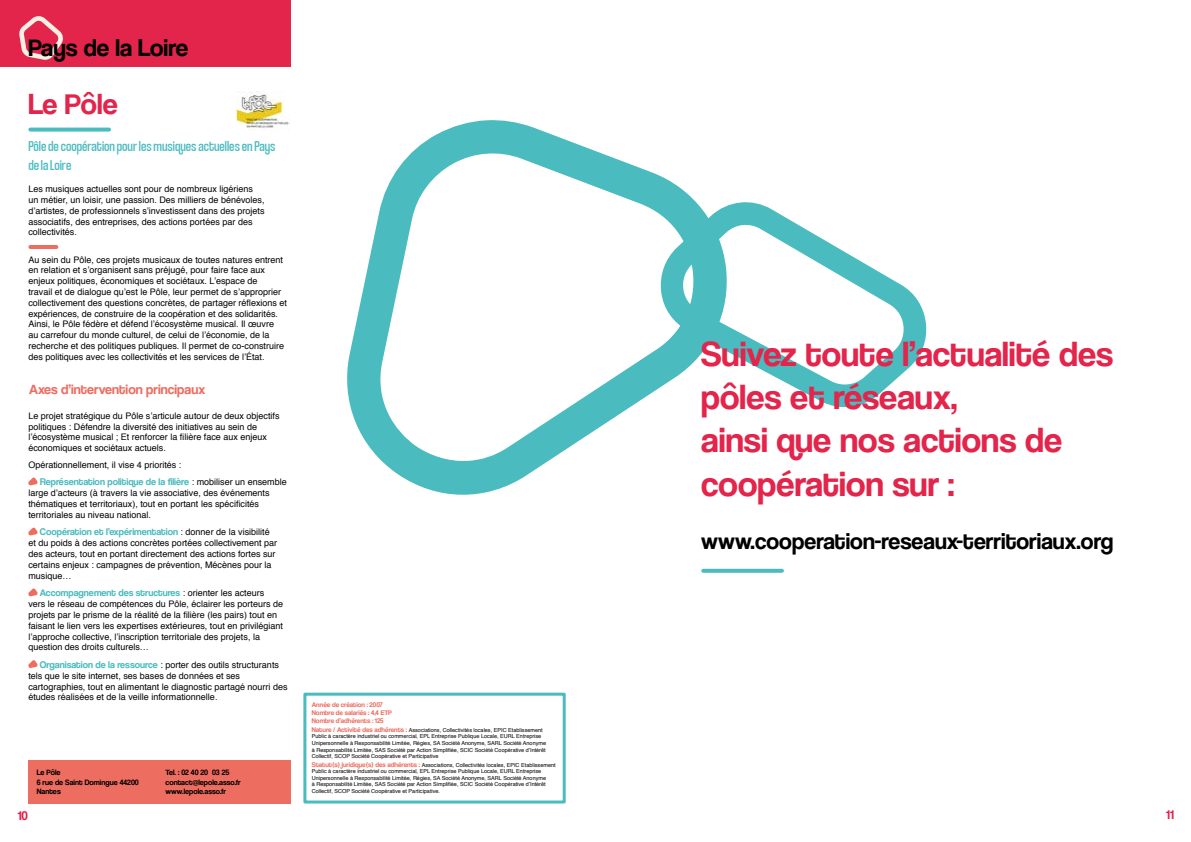
<style>
.page{position:relative;width:1191px;height:842px;background:#fff}
.page>*{position:absolute;margin:0;border:0;box-sizing:border-box;transform-origin:0 0}
.t1{font:36.1px/43.3px "Coolvetica Rg";color:#e3244b}
.t2{font:30px "Coolvetica Rg";color:#e3244b}
.t3{font:25px "Coolvetica Rg";color:#000}
.t4{font:23.7px "Coolvetica Rg";color:#000}
.t5{font:15px/18px "Coolvetica Condensed Rg";color:#4abbbf}
.t6{font:14px "Coolvetica Rg";color:#ed6d61}
.t7{font:13px "Coolvetica Rg";color:#e3244b}
.t8{font:10px "Coolvetica Rg";color:#4abbbf}
.t9{font:9px/10.8px "Helvetica";color:#010202}
.t10{font:8px/9.6px "Coolvetica Rg";color:#000}
.t11{font:7px/8.4px "Coolvetica Rg";color:#ed6d61}
.t12{font:5.5px/6.6px "Helvetica";color:#010202}
.s1{font-family:"Helvetica";font-size:9px;color:#010202}
.s2{font-family:"Coolvetica Rg";font-size:10px;color:#4abbbf}
.s3{font-family:"Coolvetica Rg";font-size:7px;color:#ed6d61}
</style>
<div class="page">
<svg style="left:347px;top:120px;width:345px;height:375px"></svg>
<div style="left:0;top:0;width:291px;height:67px;background:#e3244b"></div>
<svg style="left:19px;top:16px;width:44px;height:44px"></svg>
<svg style="left:30px;top:128px;width:79px;height:4px"></svg>
<hr style="left:30px;top:245px;width:26px;height:4px;background:#ed6d61">
<div style="left:28px;top:760px;width:263px;height:43px;background:#ed6d61"></div>
<div style="left:303px;top:693px;width:263px;height:110px;border:3px solid #4abbbe"></div>
<img style="left:236px;top:91px;width:53px;height:37px">
<svg style="left:28px;top:477px;width:10px;height:8px"></svg>
<svg style="left:28px;top:527px;width:10px;height:9px"></svg>
<svg style="left:28px;top:588px;width:10px;height:8px"></svg>
<svg style="left:28px;top:660px;width:10px;height:8px"></svg>
<svg style="left:659px;top:198px;width:268px;height:213px"></svg>
<svg style="left:703px;top:569px;width:79px;height:4px"></svg>
<h3 class="t3" style="left:28px;top:33px;width:161px">Pays de la Loire</h3>
<h2 class="t2" style="left:28px;top:87px;width:91px">Le Pôle</h2>
<h3 class="t5" style="left:28px;top:137px;width:249px">Pôle de coopération pour les musiques actuelles en Pays de la Loire</h3>
<p class="t9" style="left:28px;top:184px;width:238px">Les musiques actuelles sont pour de nombreux ligériens un métier, un loisir, une passion. Des milliers de bénévoles, d’artistes, de professionnels s’investissent dans des projets associatifs, des entreprises, des actions portées par des collectivités.</p>
<p class="t9" style="left:28px;top:254px;width:260px">Au sein du Pôle, ces projets musicaux de toutes natures entrent en relation et s’organisent sans préjugé, pour faire face aux enjeux politiques, économiques et sociétaux. L’espace de<br>travail et de dialogue qu’est le Pôle, leur permet de s’approprier collectivement des questions concrètes, de partager réflexions et expériences, de construire de la coopération et des solidarités.<br>Ainsi, le Pôle fédère et défend l’écosystème musical. Il œuvre<br>au carrefour du monde culturel, de celui de l’économie, de la recherche et des politiques publiques. Il permet de co-construire des politiques avec les collectivités et les services de l’État.</p>
<h3 class="t6" style="left:29px;top:381px;width:178px">Axes d’intervention principaux</h3>
<p class="t9" style="left:28px;top:410px;width:253px">Le projet stratégique du Pôle s’articule autour de deux objectifs politiques : Défendre la diversité des initiatives au sein de l’écosystème musical ; Et renforcer la filière face aux enjeux économiques et sociétaux actuels.</p>
<p class="t9" style="left:28px;top:459px;width:155px">Opérationnellement, il vise 4 priorités :</p>
<p class="t8" style="left:40px;top:476px;width:248px">Représentation politique de la filière <span class="s1">: mobiliser un ensemble</span></p>
<p class="t9" style="left:28px;top:488px;width:243px">large d’acteurs (à travers la vie associative, des événements thématiques et territoriaux), tout en portant les spécificités territoriales au niveau national.</p>
<p class="t8" style="left:40px;top:526px;width:231px">Coopération et l’expérimentation <span class="s1">: donner de la visibilité</span></p>
<p class="t9" style="left:28px;top:538px;width:250px">et du poids à des actions concrètes portées collectivement par des acteurs, tout en portant directement des actions fortes sur certains enjeux : campagnes de prévention, Mécènes pour la musique…</p>
<p class="t8" style="left:40px;top:587px;width:226px">Accompagnement des structures <span class="s1">: orienter les acteurs</span></p>
<p class="t9" style="left:28px;top:599px;width:256px">vers le réseau de compétences du Pôle, éclairer les porteurs de projets par le prisme de la réalité de la filière (les pairs) tout en faisant le lien vers les expertises extérieures, tout en privilégiant l’approche collective, l’inscription territoriale des projets, la question des droits culturels…</p>
<p class="t9" style="left:28px;top:660px;width:261px;text-indent:12px"><span class="s2">Organisation de la ressource</span> : porter des outils structurants tels que le site internet, ses bases de données et ses cartographies, tout en alimentant le diagnostic partagé nourri des études réalisées et de la veille informationnelle.</p>
<p class="t10" style="left:37px;top:768px;width:104px">Le Pôle<br>6 rue de Saint Domingue 44200<br>Nantes</p>
<p class="t10" style="left:165px;top:768px;width:77px">Tel. : 02 40 20 03 25 contact@lepole.asso.fr www.lepole.asso.fr</p>
<p class="t11" style="left:312px;top:700px;width:82px">Année de création : 2007<br>Nombre de salariés : 4,4 ETP<br>Nombre d’adhérents : 125</p>
<p class="t12" style="left:312px;top:727px;width:236px"><span class="s3">Nature / Activité des adhérents :</span> Associations, Collectivités locales, EPIC Etablissement Public à caractère industriel ou commercial, EPL Entreprise Publique Locale, EURL Entreprise Unipersonnelle à Responsabilité Limitée, Régies, SA Société Anonyme, SARL Société Anonyme à Responsabilité Limitée, SAS Société par Action Simplifiée, SCIC Société Coopérative d’Intérêt Collectif, SCOP Société Coopérative et Participative</p>
<p class="t12" style="left:312px;top:761px;width:245px"><span class="s3">Statut(s) juridique(s) des adhérents :</span> Associations, Collectivités locales, EPIC Etablissement Public à caractère industriel ou commercial, EPL Entreprise Publique Locale, EURL Entreprise Unipersonnelle à Responsabilité Limitée, Régies, SA Société Anonyme, SARL Société Anonyme<br>à Responsabilité Limitée, SAS Société par Action Simplifiée, SCIC Société Coopérative d’Intérêt Collectif, SCOP Société Coopérative et Participative.</p>
<h1 class="t1" style="left:701px;top:332px;width:413px">Suivez toute l’actualité des pôles et réseaux,<br>ainsi que nos actions de coopération sur :</h1>
<h3 class="t4" style="left:701px;top:527px;width:413px">www.cooperation-reseaux-territoriaux.org</h3>
<h3 class="t7" style="left:18px;top:808px;width:12px">10</h3>
<h3 class="t7" style="left:1166px;top:807px;width:9px">11</h3>
</div>
